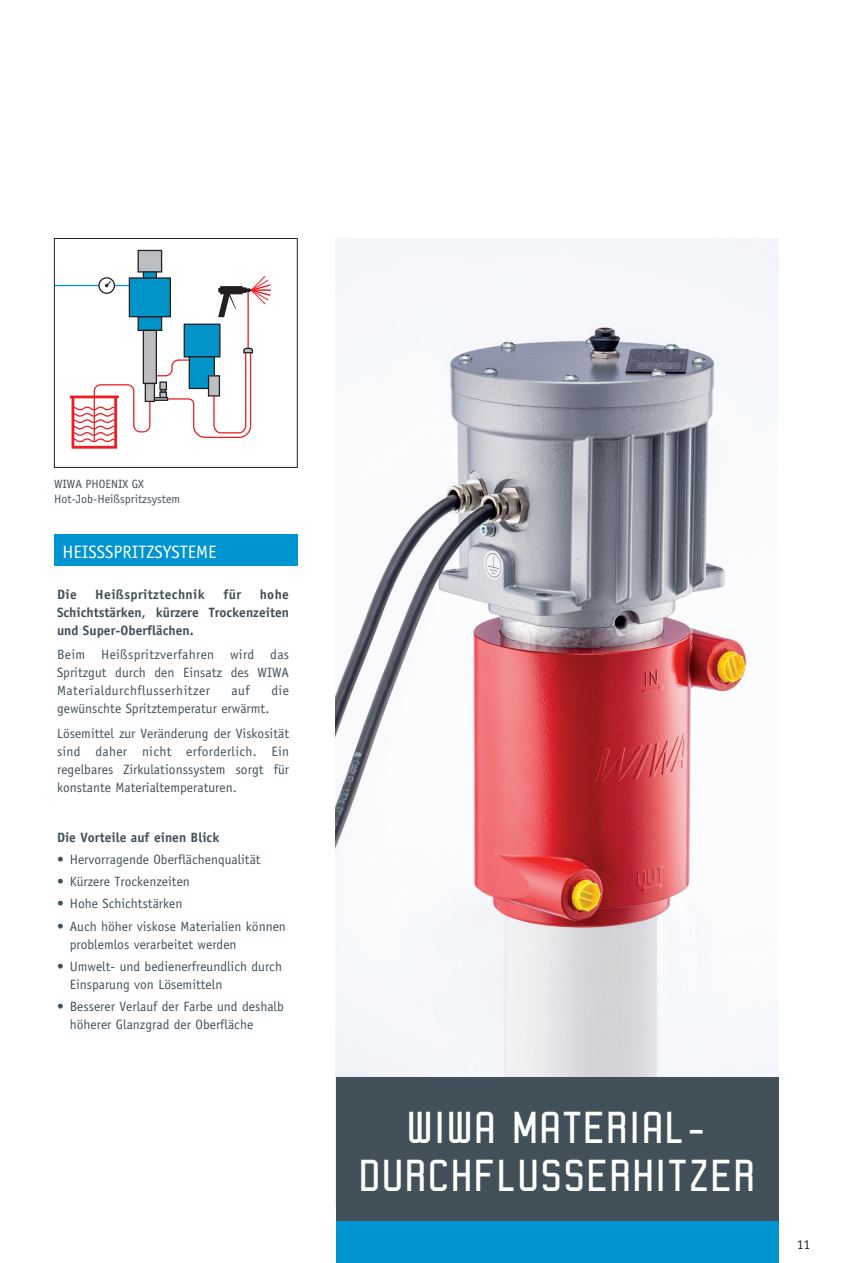
<style>
.page{position:relative;width:842px;height:1263px;background:#fff}
.page>*{position:absolute;margin:0;border:0;box-sizing:border-box;transform-origin:0 0}
.t1{font:46.5px/48.4px "Robust ICG";color:#fff;text-align:center}
.t2{font:18px "Officina Sans";color:#fff}
.t3{font:13.5px/18px "Officina Sans";color:#425159}
.t4{font:700 13.5px/18px "Officina Sans";color:#425159;text-align:justify}
.t5{font:700 13.5px "Officina Sans";letter-spacing:.03em;color:#425159}
.t6{font:13.5px "Officina Sans";color:#231f20}
.t7{font:12px/15px "Officina Sans";color:#425159}
</style>
<div class="page">
<hr style="left:54px;top:285px;width:80px;height:1px;background:#0094c8">
<div style="left:72px;top:396px;width:45px;height:53px;border:3px solid #ee1d23"></div>
<hr style="left:70px;top:396px;width:49px;height:2px;background:#ee1d23">
<div style="left:138px;top:250px;width:24px;height:22px;background:#bcbdc0"></div>
<div style="left:138px;top:250px;width:24px;height:23px;border:1px solid #231f20"></div>
<div style="left:138px;top:317px;width:24px;height:13px;background:#0094c8"></div>
<div style="left:138px;top:316px;width:24px;height:15px;border:1px solid #231f20"></div>
<div style="left:129px;top:278px;width:41px;height:39px;background:#0094c8"></div>
<div style="left:129px;top:277px;width:42px;height:40px;border:1px solid #231f20"></div>
<div style="left:143px;top:330px;width:13px;height:53px;background:#bcbdc0"></div>
<div style="left:143px;top:330px;width:14px;height:54px;border:1px solid #231f20"></div>
<div style="left:143px;top:272px;width:13px;height:6px;background:#0094c8"></div>
<div style="left:143px;top:271px;width:14px;height:8px;border:1px solid #231f20"></div>
<hr style="left:247px;top:291px;width:2px;height:60px;background:#ee1d23">
<svg style="left:218px;top:276px;width:53px;height:41px"></svg>
<svg style="left:99px;top:278px;width:15px;height:15px"></svg>
<div style="left:98px;top:277px;width:17px;height:17px;border:1px solid #231f20;border-radius:50%"></div>
<svg style="left:105px;top:280px;width:7px;height:7px"></svg>
<div style="left:184px;top:324px;width:36px;height:33px;background:#0094c8"></div>
<div style="left:184px;top:324px;width:36px;height:33px;border:1px solid #231f20"></div>
<svg style="left:72px;top:347px;width:181px;height:96px"></svg>
<div style="left:209px;top:376px;width:10px;height:20px;background:#bcbdc0"></div>
<div style="left:208px;top:375px;width:12px;height:22px;border:1px solid #231f20"></div>
<div style="left:54px;top:238px;width:244px;height:230px;border:1px solid #231f20"></div>
<div style="left:54px;top:535px;width:244px;height:31px;background:#0094d1"></div>
<div style="left:336px;top:1220px;width:442px;height:43px;background:#0094d1"></div>
<img style="left:336px;top:238px;width:442px;height:839px">
<div style="left:336px;top:1077px;width:442px;height:143px;background:#425159"></div>
<p class="t7" style="left:54px;top:476px;width:128px">WIWA PHOENIX GX<br>Hot-Job-Heißspritzsystem</p>
<h2 class="t2" style="left:63px;top:541px;width:155px">HEISSSPRITZSYSTEME</h2>
<p class="t4" style="left:57px;top:585px;width:233px;text-indent:203px">hohe Schichtstärken, kürzere Trockenzeiten und Super-Oberflächen.</p>
<p class="t3" style="left:57px;top:646px;width:234px;text-align:justify">Beim Heißspritzverfahren wird das Spritzgut durch den Einsatz des WIWA Materialdurchflusserhitzer</p>
<p class="t4" style="left:57px;top:585px;width:21px">Die</p>
<p class="t5" style="left:95px;top:586px;width:111px">Heißspritztechnik</p>
<p class="t4" style="left:223px;top:585px;width:19px">für</p>
<p class="t3" style="left:232px;top:682px;width:20px">auf</p>
<p class="t3" style="left:271px;top:682px;width:19px">die</p>
<p class="t3" style="left:57px;top:697px;width:234px;line-height:24.5px">gewünschte Spritztemperatur erwärmt.<br>Lösemittel zur Veränderung der Viskosität</p>
<p class="t3" style="left:57px;top:742px;width:234px;text-align:justify">sind daher nicht erforderlich. Ein regelbares Zirkulationssystem sorgt für konstante Materialtemperaturen.</p>
<p class="t4" style="left:57px;top:828px;width:164px">Die Vorteile auf einen Blick</p>
<p class="t3" style="left:57px;top:850px;width:205px">• Hervorragende Oberflächenqualität</p>
<p class="t3" style="left:57px;top:872px;width:134px">• Kürzere Trockenzeiten</p>
<p class="t3" style="left:57px;top:895px;width:127px">• Hohe Schichtstärken</p>
<p class="t3" style="left:70px;top:917px;width:218px;text-indent:-13px">• Auch höher viskose Materialien können problemlos verarbeitet werden</p>
<p class="t3" style="left:70px;top:957px;width:214px;text-indent:-13px">• Umwelt- und bedienerfreundlich durch<br>Einsparung von Lösemitteln</p>
<p class="t3" style="left:70px;top:997px;width:216px;text-indent:-13px">• Besserer Verlauf der Farbe und deshalb höherer Glanzgrad der Oberfläche</p>
<h1 class="t1" style="left:358px;top:1102px;width:399px">WIWA MATERIAL-<br>DURCHFLUSSERHITZER</h1>
<p class="t6" style="left:797px;top:1236px;width:15px">11</p>
</div>
